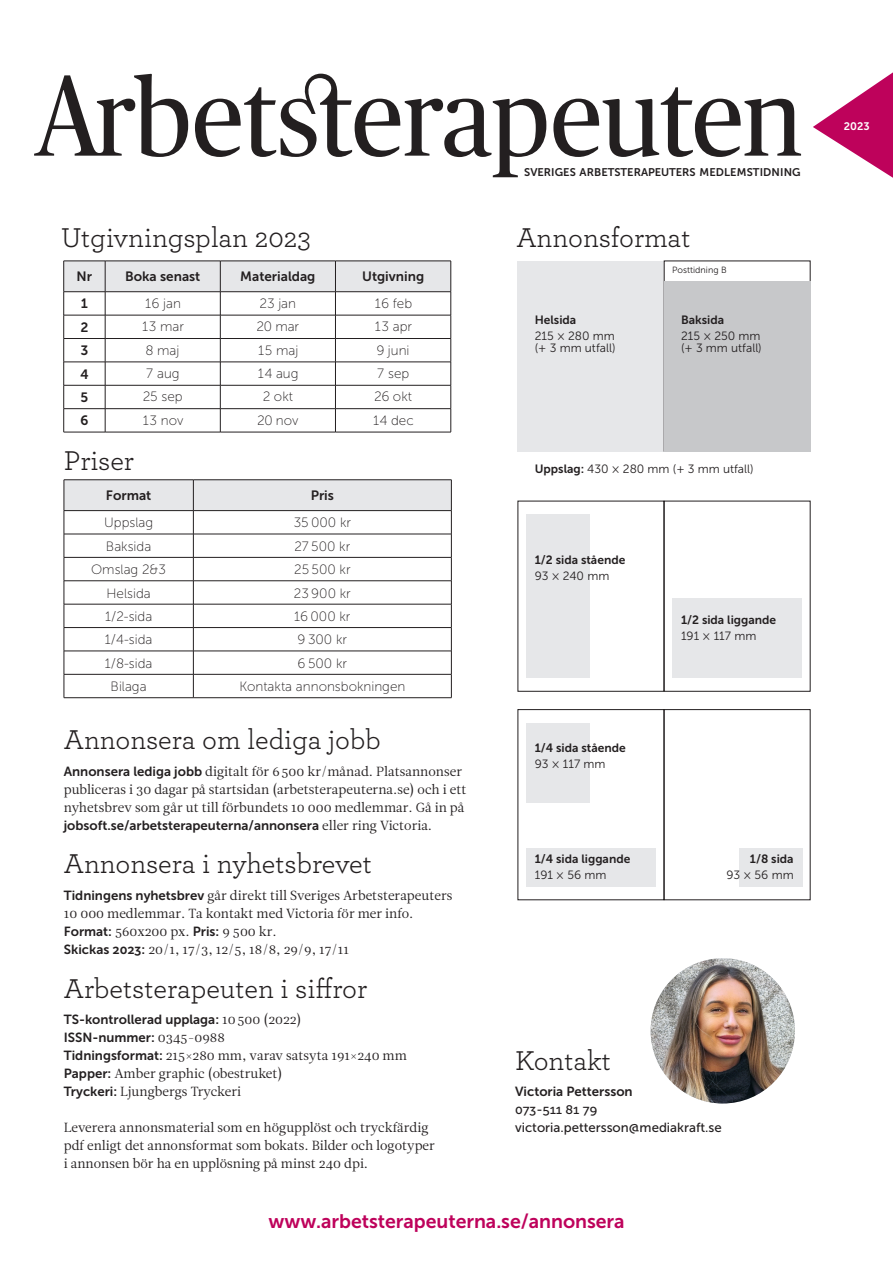
<style>
.page{position:relative;width:893px;height:1263px;background:#fff}
.page>*{position:absolute;margin:0;border:0;box-sizing:border-box;transform-origin:0 0}
.t1{font:28.5px "Archer";color:#231f20}
.Kursiv_bolltext{font:19.5px "Museo Sans 700";color:#be025b}
.t2{font:13.5px "Museo Sans 100";color:#231f20}
.t3{font:13.5px "Museo Sans 700";color:#231f20}
.t4{font:13.2px/18px "Leitura News Roman 1";color:#231f20}
.t5{font:13.2px "Museo Sans 700";color:#231f20}
.t6{font:13.2px/18px "Museo Sans 500";color:#231f20}
.t7{font:12px/11.7px "Museo Sans 300";color:#231f20}
.t8{font:12px "Museo Sans 700";color:#231f20}
.Tidskrift_för{font:11.1px "Museo Sans 700";letter-spacing:.01em;color:#231f20}
.Tidskrift_för-2{font:10.95px "Museo Sans 700";color:#fff}
.t9{font:9px "Museo Sans 300";color:#231f20}
.s1{font-family:"Museo Sans 700"}
.s2{font-family:"Leitura News Roman 1"}
</style>
<div class="page">
<hr style="left:64px;top:479px;width:129px;height:1px;background:#231f20">
<hr style="left:193px;top:479px;width:258px;height:1px;background:#231f20">
<svg style="left:64px;top:480px;width:388px;height:218px"></svg>
<hr style="left:64px;top:697px;width:129px;height:1px;background:#231f20">
<hr style="left:193px;top:697px;width:258px;height:1px;background:#231f20">
<svg style="left:63px;top:261px;width:389px;height:171px"></svg>
<hr style="left:64px;top:432px;width:41px;height:1px;background:#231f20">
<hr style="left:105px;top:432px;width:115px;height:1px;background:#231f20">
<hr style="left:220px;top:432px;width:115px;height:1px;background:#231f20">
<hr style="left:335px;top:432px;width:116px;height:1px;background:#231f20">
<img style="left:651px;top:959px;width:144px;height:144px">
<svg style="left:813px;top:72px;width:80px;height:106px"></svg>
<svg style="left:34px;top:74px;width:154px;height:83px"></svg>
<svg style="left:553px;top:87px;width:248px;height:70px"></svg>
<svg style="left:195px;top:74px;width:351px;height:103px"></svg>
<div style="left:518px;top:261px;width:146px;height:190px;background:#e6e7e9"></div>
<div style="left:664px;top:709px;width:146px;height:191px;border:1px solid #231f20"></div>
<div style="left:664px;top:281px;width:146px;height:170px;background:#c7c8ca"></div>
<div style="left:526px;top:514px;width:63px;height:164px;background:#e6e7e9"></div>
<div style="left:526px;top:723px;width:63px;height:80px;background:#e6e7e9"></div>
<div style="left:672px;top:598px;width:130px;height:80px;background:#e6e7e9"></div>
<div style="left:739px;top:848px;width:63px;height:38px;background:#e6e7e9"></div>
<div style="left:526px;top:848px;width:130px;height:38px;background:#e6e7e9"></div>
<p class="Tidskrift_för" style="left:524px;top:166px;width:278px">SVERIGES ARBETSTERAPEUTERS MEDLEMSTIDNING</p>
<p class="t1" style="left:61px;top:218px;width:251px">Utgivningsplan 2023</p>
<p class="t1" style="left:516px;top:218px;width:176px">Annonsformat</p>
<p class="t3" style="left:77px;top:269px;width:17px">Nr</p>
<p class="t3" style="left:125px;top:269px;width:77px">Boka senast</p>
<p class="t3" style="left:240px;top:269px;width:77px">Materialdag</p>
<p class="t3" style="left:362px;top:269px;width:64px">Utgivning</p>
<p class="t3" style="left:80px;top:296px;width:9px">1</p>
<p class="t2" style="left:144px;top:296px;width:38px">16 jan</p>
<p class="t2" style="left:260px;top:296px;width:38px">23 jan</p>
<p class="t2" style="left:374px;top:296px;width:40px">16 feb</p>
<p class="t3" style="left:80px;top:320px;width:9px">2</p>
<p class="t2" style="left:141px;top:319px;width:44px">13 mar</p>
<p class="t2" style="left:257px;top:319px;width:44px">20 mar</p>
<p class="t2" style="left:374px;top:319px;width:40px">13 apr</p>
<p class="t3" style="left:80px;top:343px;width:9px">3</p>
<p class="t2" style="left:146px;top:343px;width:35px">8 maj</p>
<p class="t2" style="left:257px;top:343px;width:43px">15 maj</p>
<p class="t2" style="left:377px;top:343px;width:34px">9 juni</p>
<p class="t3" style="left:80px;top:366px;width:9px">4</p>
<p class="t2" style="left:146px;top:366px;width:35px">7 aug</p>
<p class="t2" style="left:257px;top:366px;width:43px">14 aug</p>
<p class="t2" style="left:377px;top:366px;width:34px">7 sep</p>
<p class="t3" style="left:80px;top:390px;width:9px">5</p>
<p class="t2" style="left:143px;top:390px;width:41px">25 sep</p>
<p class="t2" style="left:263px;top:390px;width:32px">2 okt</p>
<p class="t2" style="left:374px;top:390px;width:39px">26 okt</p>
<p class="t3" style="left:80px;top:413px;width:9px">6</p>
<p class="t2" style="left:142px;top:413px;width:43px">13 nov</p>
<p class="t2" style="left:257px;top:413px;width:43px">20 nov</p>
<p class="t2" style="left:372px;top:413px;width:43px">14 dec</p>
<p class="t1" style="left:64px;top:441px;width:72px">Priser</p>
<p class="t3" style="left:106px;top:488px;width:47px">Format</p>
<p class="t3" style="left:311px;top:488px;width:25px">Pris</p>
<p class="t2" style="left:104px;top:516px;width:50px">Uppslag</p>
<p class="t2" style="left:294px;top:516px;width:59px">35 000 kr</p>
<p class="t2" style="left:106px;top:539px;width:47px">Baksida</p>
<p class="t2" style="left:294px;top:539px;width:57px">27 500 kr</p>
<p class="t2" style="left:91px;top:562px;width:76px">Omslag 2&amp;3</p>
<p class="t2" style="left:294px;top:562px;width:58px">25 500 kr</p>
<p class="t2" style="left:107px;top:586px;width:46px">Helsida</p>
<p class="t2" style="left:294px;top:586px;width:58px">23 900 kr</p>
<p class="t2" style="left:105px;top:609px;width:49px">1/2-sida</p>
<p class="t2" style="left:294px;top:609px;width:58px">16 000 kr</p>
<p class="t2" style="left:105px;top:632px;width:49px">1/4-sida</p>
<p class="t2" style="left:298px;top:632px;width:51px">9 300 kr</p>
<p class="t2" style="left:105px;top:656px;width:49px">1/8-sida</p>
<p class="t2" style="left:298px;top:656px;width:51px">6 500 kr</p>
<p class="t2" style="left:111px;top:679px;width:37px">Bilaga</p>
<p class="t2" style="left:239px;top:679px;width:168px">Kontakta annonsbokningen</p>
<p class="t1" style="left:64px;top:720px;width:319px">Annonsera om lediga jobb</p>
<p class="t4" style="left:64px;top:762px;width:404px"><span class="s1">Annonsera lediga jobb</span> digitalt för 6500 kr/månad. Platsannonser publiceras i 30 dagar på startsidan (arbetsterapeuterna.se) och i ett nyhetsbrev som går ut till förbundets 10 000 medlemmar. Gå in på <span class="s1">jobsoft.se/arbetsterapeuterna/annonsera</span> eller ring Victoria.</p>
<p class="t1" style="left:64px;top:844px;width:309px">Annonsera i nyhetsbrevet</p>
<p class="t4" style="left:64px;top:886px;width:390px"><span class="s1">Tidningens nyhetsbrev</span> går direkt till Sveriges Arbetsterapeuters 10 000 medlemmar. Ta kontakt med Victoria för mer info.<br><span class="s1">Format:</span> 560x200 px. <span class="s1">Pris:</span> 9 500 kr.<br><span class="s1">Skickas 2023:</span> 20/1, 17/3, 12/5, 18/8, 29/9, 17/11</p>
<p class="t1" style="left:64px;top:968px;width:305px">Arbetsterapeuten i siffror</p>
<p class="t5" style="left:64px;top:1012px;width:239px">TS-kontrollerad upplaga: <span class="s2">10 500 (2022)</span></p>
<p class="t5" style="left:64px;top:1030px;width:163px">ISSN-nummer: <span class="s2">0345-0988</span></p>
<p class="t4" style="left:64px;top:1047px;width:345px"><span class="s1">Tidningsformat:</span> 215×280 mm, varav satsyta 191×240 mm</p>
<p class="t4" style="left:64px;top:1065px;width:220px"><span class="s1">Papper:</span> Amber graphic (obestruket)</p>
<p class="t4" style="left:64px;top:1083px;width:179px"><span class="s1">Tryckeri:</span> Ljungbergs Tryckeri</p>
<p class="t4" style="left:64px;top:1119px;width:373px">Leverera annonsmaterial som en högupplöst och tryckfärdig pdf enligt det annonsformat som bokats. Bilder och logotyper i annonsen bör ha en upplösning på minst 240 dpi.</p>
<p class="t8" style="left:535px;top:313px;width:43px">Helsida</p>
<p class="t7" style="left:535px;top:330px;width:82px">215 × 280 mm (+ 3 mm utfall)</p>
<p class="t9" style="left:672px;top:265px;width:56px">Posttidning B</p>
<p class="t8" style="left:681px;top:313px;width:45px">Baksida</p>
<p class="t7" style="left:681px;top:330px;width:82px">215 × 250 mm (+ 3 mm utfall)</p>
<p class="t7" style="left:535px;top:463px;width:220px"><span class="s1">Uppslag:</span> 430 × 280 mm (+ 3 mm utfall)</p>
<p class="t8" style="left:535px;top:553px;width:92px">1/2 sida stående</p>
<p class="t7" style="left:535px;top:570px;width:76px">93 × 240 mm</p>
<p class="t8" style="left:535px;top:741px;width:93px">1/4 sida stående</p>
<p class="t7" style="left:535px;top:758px;width:72px">93 × 117 mm</p>
<p class="t8" style="left:535px;top:852px;width:97px">1/4 sida liggande</p>
<p class="t7" style="left:535px;top:869px;width:73px">191 × 56 mm</p>
<p class="t8" style="left:681px;top:613px;width:97px">1/2 sida liggande</p>
<p class="t7" style="left:681px;top:630px;width:77px">191 × 117 mm</p>
<p class="t8" style="left:750px;top:852px;width:45px">1/8 sida</p>
<p class="t7" style="left:726px;top:869px;width:69px">93 × 56 mm</p>
<p class="t1" style="left:515px;top:1040px;width:97px">Kontakt</p>
<p class="t5" style="left:515px;top:1084px;width:119px">Victoria Pettersson</p>
<p class="t6" style="left:515px;top:1100px;width:208px">073-511 81 79 victoria.pettersson@mediakraft.se</p>
<p class="Kursiv_bolltext" style="left:268px;top:1210px;width:358px">www.arbetsterapeuterna.se/annonsera</p>
<p class="Tidskrift_för-2" style="left:844px;top:120px;width:28px">2023</p>
</div>
